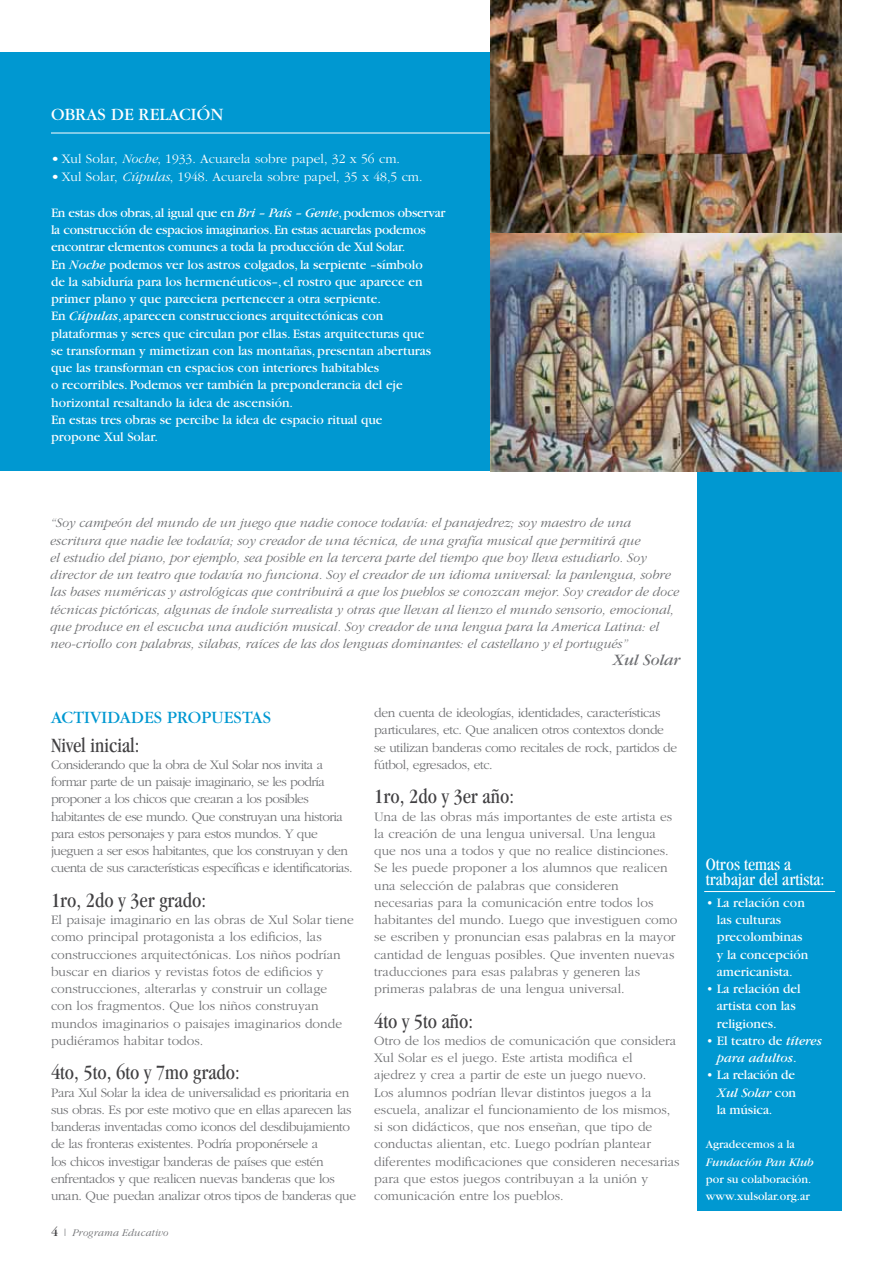
<style>
.page{position:relative;width:893px;height:1263px;background:#fff}
.page>*{position:absolute;margin:0;border:0;box-sizing:border-box;transform-origin:0 0}
.t1{font:condensed 21px "Garamond";color:#414042}
.t2{font:condensed 18px/15px "Garamond";color:#fff}
.t3{font:18px "Garamond";letter-spacing:.01em;color:#0098d1}
.t4{font:18px "Garamond";letter-spacing:.01em;color:#fff}
.t5{font:italic 16.5px "Garamond";letter-spacing:-.005em;color:#6d6e71}
.t6{font:300 13.5px/17.2px "Garamond";color:#6d6e71}
.t7{font:13.5px/17.2px "Garamond";color:#fff}
.t8{font:italic 300 13.5px/17.2px "Garamond";color:#6d6e71}
.t9{font:300 13.5px/17.2px "Garamond";letter-spacing:-.03em;color:#6d6e71}
.t10{font:300 13.5px/17.2px "Garamond";letter-spacing:-.04em;color:#6d6e71}
.t11{font:300 13.5px "Garamond";color:#fff}
.t12{font:italic 13.5px/17.2px "Garamond";color:#fff}
.t13{font:12px/17.2px "Garamond";color:#fff}
.t14{font:italic 12px "Garamond";letter-spacing:-.01em;color:#fff}
.t15{font:italic 300 10.5px "Garamond";letter-spacing:.015em;color:#6d6e71}
.s1{font-style:italic}
.s2{font-weight:400;font-style:normal;font-size:13.5px;color:#414042}
.s3{font-style:normal}
</style>
<div class="page">
<div style="left:697px;top:437px;width:145px;height:774px;background:#0098d1"></div>
<hr style="left:704px;top:891px;width:131px;height:1px;background:#fff">
<div style="left:0;top:52px;width:842px;height:419px;background:#0098d1"></div>
<hr style="left:51px;top:133px;width:772px;height:1px;background:#fff">
<img style="left:490px;top:0;width:352px;height:471px">
<h2 class="t4" style="left:51px;top:105px;width:174px">OBRAS DE RELACIÓN</h2>
<p class="t11" style="left:51px;top:152px;width:350px">• Xul Solar, <span class="s1">Noche</span>, 1933. Acuarela sobre papel, 32 x 56 cm.</p>
<p class="t11" style="left:51px;top:169px;width:373px">• Xul Solar, <span class="s1">Cúpulas</span>, 1948. Acuarela sobre papel, 35 x 48,5 cm.</p>
<p class="t7" style="left:51px;top:204px;width:396px">En estas dos obras, al igual que en <span class="s1">Bri – País – Gente</span>, podemos observar la construcción de espacios imaginarios. En estas acuarelas podemos encontrar elementos comunes a toda la producción de Xul Solar.<br>En <span class="s1">Noche</span> podemos ver los astros colgados, la serpiente –símbolo<br>de la sabiduría para los hermenéuticos–, el rostro que aparece en primer plano y que pareciera pertenecer a otra serpiente.<br>En <span class="s1">Cúpulas</span>, aparecen construcciones arquitectónicas con plataformas y seres que circulan por ellas. Estas arquitecturas que<br>se transforman y mimetizan con las montañas, presentan aberturas que las transforman en espacios con interiores habitables<br>o recorribles. Podemos ver también la preponderancia del eje horizontal resaltando la idea de ascensión.<br>En estas tres obras se percibe la idea de espacio ritual que<br>propone Xul Solar.</p>
<p class="t8" style="left:50px;top:514px;width:630px">“Soy campeón del mundo de un juego que nadie conoce todavía: el panajedrez; soy maestro de una escritura que nadie lee todavía; soy creador de una técnica, de una grafía musical que permitirá que<br>el estudio del piano, por ejemplo, sea posible en la tercera parte del tiempo que hoy lleva estudiarlo. Soy director de un teatro que todavía no funciona. Soy el creador de un idioma universal: la panlengua, sobre las bases numéricas y astrológicas que contribuirá a que los pueblos se conozcan mejor. Soy creador de doce técnicas pictóricas, algunas de índole surrealista y otras que llevan al lienzo el mundo sensorio, emocional, que produce en el escucha una audición musical. Soy creador de una lengua para la America Latina: el neo-criollo con palabras, silabas, raíces de las dos lenguas dominantes: el castellano y el portugués”</p>
<p class="t5" style="left:613px;top:652px;width:69px">Xul Solar</p>
<h2 class="t3" style="left:51px;top:708px;width:222px">ACTIVIDADES PROPUESTAS</h2>
<h1 class="t1" style="left:51px;top:733px;width:90px">Nivel inicial:</h1>
<p class="t10" style="left:51px;top:756px;width:303px">Considerando que la obra de Xul Solar nos invita a formar parte de un paisaje imaginario, se les podría proponer a los chicos que crearan a los posibles habitantes de ese mundo. Que construyan una historia para estos personajes y para estos mundos. Y que jueguen a ser esos habitantes, que los construyan y den cuenta de sus características específicas e identificatorias.</p>
<h1 class="t1" style="left:51px;top:888px;width:157px">1ro, 2do y 3er grado:</h1>
<p class="t6" style="left:51px;top:911px;width:304px">El paisaje imaginario en las obras de Xul Solar tiene como principal protagonista a los edificios, las construcciones arquitectónicas. Los niños podrían buscar en diarios y revistas fotos de edificios y construcciones, alterarlas y construir un collage<br>con los fragmentos. Que los niños construyan mundos imaginarios o paisajes imaginarios donde pudiéramos habitar todos.</p>
<h1 class="t1" style="left:51px;top:1061px;width:190px">4to, 5to, 6to y 7mo grado:</h1>
<p class="t9" style="left:51px;top:1084px;width:307px">Para Xul Solar la idea de universalidad es prioritaria en sus obras. Es por este motivo que en ellas aparecen las banderas inventadas como iconos del desdibujamiento de las fronteras existentes. Podría proponérsele a<br>los chicos investigar banderas de países que estén enfrentados y que realicen nuevas banderas que los unan. Que puedan analizar otros tipos de banderas que</p>
<p class="t15" style="left:51px;top:1227px;width:118px"><span class="s2">4</span> <span class="s3">|</span> Programa Educativo</p>
<p class="t9" style="left:374px;top:704px;width:304px">den cuenta de ideologías, identidades, características particulares, etc. Que analicen otros contextos donde se utilizan banderas como recitales de rock, partidos de fútbol, egresados, etc.</p>
<h1 class="t1" style="left:374px;top:785px;width:141px">1ro, 2do y 3er año:</h1>
<p class="t6" style="left:374px;top:808px;width:305px">Una de las obras más importantes de este artista es la creación de una lengua universal. Una lengua que nos una a todos y que no realice distinciones.<br>Se les puede proponer a los alumnos que realicen una selección de palabras que consideren necesarias para la comunicación entre todos los habitantes del mundo. Luego que investiguen como se escriben y pronuncian esas palabras en la mayor cantidad de lenguas posibles. Que inventen nuevas traducciones para esas palabras y generen las primeras palabras de una lengua universal.</p>
<h1 class="t1" style="left:374px;top:1009px;width:101px">4to y 5to año:</h1>
<p class="t6" style="left:374px;top:1032px;width:307px">Otro de los medios de comunicación que considera Xul Solar es el juego. Este artista modifica el<br>ajedrez y crea a partir de este un juego nuevo.<br>Los alumnos podrían llevar distintos juegos a la escuela, analizar el funcionamiento de los mismos, si son didácticos, que nos enseñan, que tipo de conductas alientan, etc. Luego podrían plantear diferentes modificaciones que consideren necesarias para que estos juegos contribuyan a la unión y comunicación entre los pueblos.</p>
<h2 class="t2" style="left:706px;top:856px;width:120px">Otros temas a trabajar del artista:</h2>
<p class="t7" style="left:717px;top:894px;width:93px;text-indent:-11px">• La relación con las culturas precolombinas y la concepción americanista.</p>
<p class="t7" style="left:717px;top:980px;width:85px;text-indent:-11px">• La relación del artista con las religiones.</p>
<p class="t12" style="left:717px;top:1032px;width:106px;text-indent:-11px"><span class="s3">• El teatro de</span> títeres para adultos<span class="s3">.</span></p>
<p class="t7" style="left:717px;top:1067px;width:81px;text-align:justify;text-indent:-11px">• La relación de <span class="s1">Xul Solar</span> con la música.</p>
<p class="t13" style="left:706px;top:1136px;width:90px">Agradecemos a la</p>
<p class="t14" style="left:706px;top:1156px;width:110px">Fundación Pan Klub</p>
<p class="t13" style="left:706px;top:1171px;width:107px">por su colaboración. www.xulsolar.org.ar</p>
</div>
